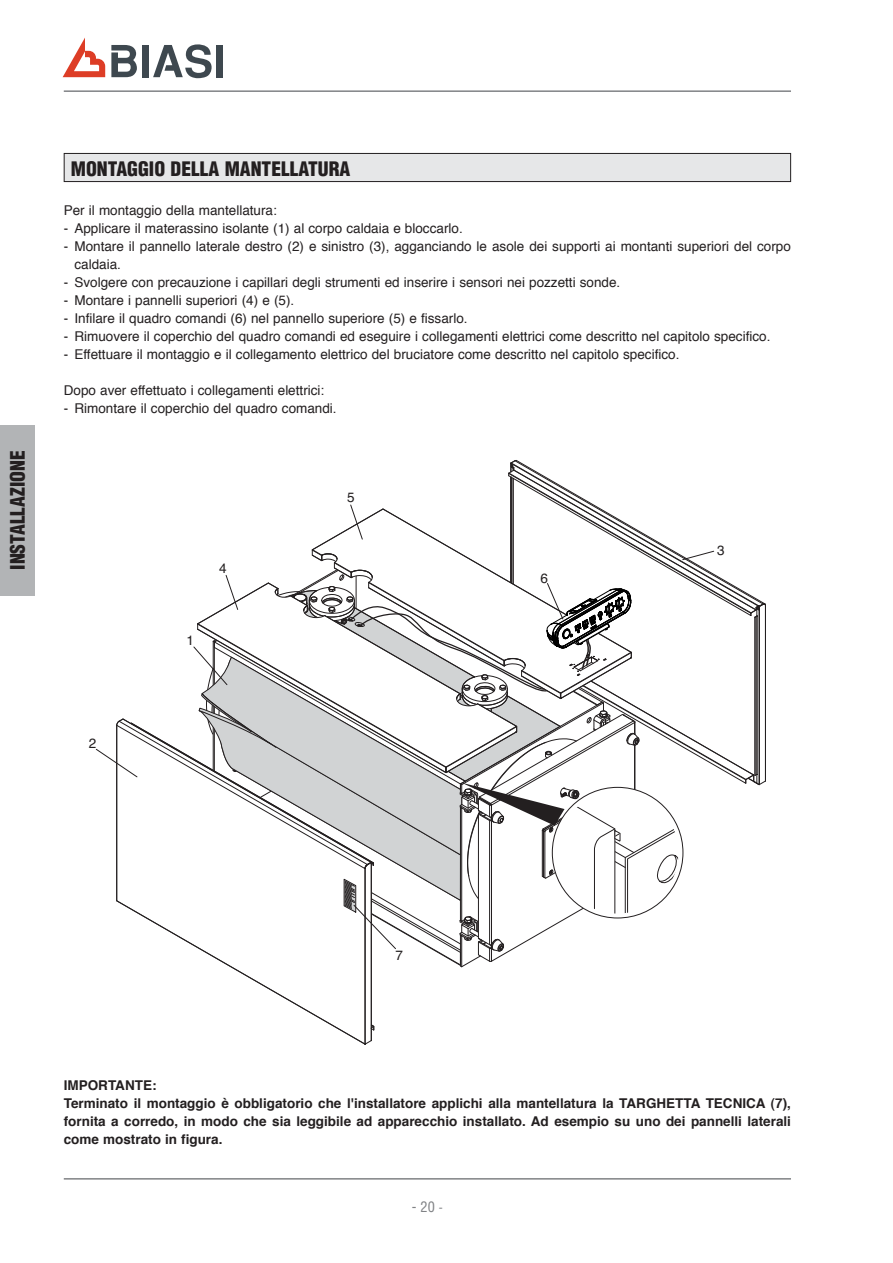
<style>
.page{position:relative;width:893px;height:1263px;background:#fff}
.page>*{position:absolute;margin:0;border:0;box-sizing:border-box;transform-origin:0 0}
.t1{font:900 condensed 19.5px "Helvetica";color:#231f20}
.t2{font:condensed 14.25px "Helvetica";color:#808285}
.t3{font:13.5px/18px "Helvetica";color:#231f20}
.t4{font:700 13.5px/18px "Helvetica";color:#231f20}
.s1{font-size:12px}
</style>
<div class="page">
<hr style="left:64px;top:1178px;width:727px;height:2px;background:#808285">
<hr style="left:64px;top:90px;width:727px;height:2px;background:#808285">
<svg style="left:63px;top:38px;width:42px;height:39px"></svg>
<div style="left:142px;top:45px;width:7px;height:32px;background:#3e484f"></div>
<div style="left:216px;top:45px;width:7px;height:32px;background:#3e484f"></div>
<svg style="left:153px;top:44px;width:59px;height:34px"></svg>
<svg style="left:111px;top:45px;width:26px;height:32px"></svg>
<div style="left:0;top:425px;width:34px;height:170px;background:#b2b4b6"></div>
<div style="left:64px;top:153px;width:726px;height:29px;background:#e6e7e8"></div>
<div style="left:64px;top:153px;width:727px;height:29px;border:1px solid #231f20"></div>
<svg style="left:96px;top:460px;width:670px;height:585px"></svg>
<h1 class="t1" style="left:10px;top:570px;width:121px;rotate:-90deg">INSTALLAZIONE</h1>
<h1 class="t1" style="left:71px;top:161px;width:281px">MONTAGGIO DELLA MANTELLATURA</h1>
<p class="t3" style="left:64px;top:202px;width:215px">Per il montaggio della mantellatura:</p>
<p class="t3" style="left:64px;top:220px;width:400px">- Applicare il materassino isolante (1) al corpo caldaia e bloccarlo.</p>
<p class="t3" style="left:74px;top:238px;width:718px;text-indent:-11px">- Montare il pannello laterale destro (2) e sinistro (3), agganciando le asole dei supporti ai montanti superiori del corpo caldaia.</p>
<p class="t3" style="left:64px;top:274px;width:558px">- Svolgere con precauzione i capillari degli strumenti ed inserire i sensori nei pozzetti sonde.</p>
<p class="t3" style="left:64px;top:292px;width:232px">- Montare i pannelli superiori (4) e (5).</p>
<p class="t3" style="left:64px;top:310px;width:405px">- Infilare il quadro comandi (6) nel pannello superiore (5) e fissarlo.</p>
<p class="t3" style="left:64px;top:328px;width:708px">- Rimuovere il coperchio del quadro comandi ed eseguire i collegamenti elettrici come descritto nel capitolo specifico.</p>
<p class="t3" style="left:64px;top:346px;width:617px">- Effettuare il montaggio e il collegamento elettrico del bruciatore come descritto nel capitolo specifico.</p>
<p class="t3" style="left:64px;top:382px;width:262px">Dopo aver effettuato i collegamenti elettrici:</p>
<p class="t3" style="left:64px;top:400px;width:274px">- Rimontare il coperchio del quadro comandi.</p>
<p class="t3" style="left:89px;top:735px;width:9px">2</p>
<p class="t3" style="left:187px;top:633px;width:9px">1</p>
<p class="t3" style="left:219px;top:561px;width:9px">4</p>
<p class="t3" style="left:347px;top:490px;width:9px">5</p>
<p class="t3" style="left:540px;top:570px;width:9px">6</p>
<p class="t3" style="left:717px;top:542px;width:9px">3</p>
<p class="t3" style="left:395px;top:947px;width:9px">7</p>
<p class="t4" style="left:64px;top:1078px;width:729px">IMPORTANTE:<br>Terminato il montaggio è obbligatorio che l'installatore applichi alla mantellatura la TARGHETTA TECNICA (7), fornita a corredo, in modo che sia leggibile ad apparecchio installato. Ad esempio su uno dei pannelli laterali come mostrato in figura.</p>
<p class="t2" style="left:412px;top:1201px;width:32px">- 20 <span class="s1">-</span></p>
</div>
